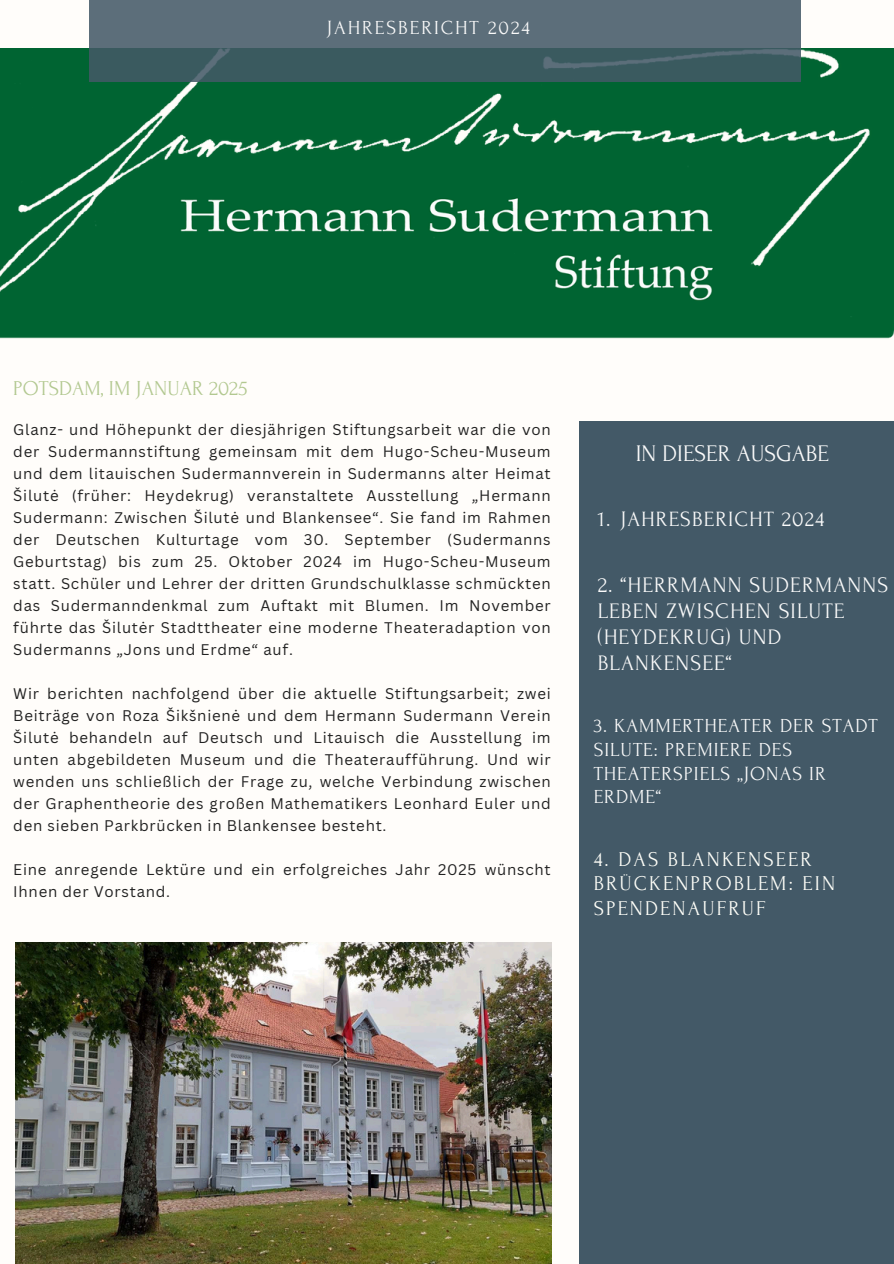
<style>
.page{position:relative;width:894px;height:1264px;background:#fff}
.page>*{position:absolute;margin:0;border:0;box-sizing:border-box;transform-origin:0 0}
.t1{font:23.7px "Forum";color:#fafafa}
.t2{font:22.05px/25.8px "Forum";letter-spacing:.05em;color:#fafafa}
.t3{font:21.75px "Forum";letter-spacing:.05em;color:#fafafa}
.t4{font:21.15px "Forum";color:#b2c890}
.t5{font:21px/24.8px "Forum";letter-spacing:.1em;color:#fffff9}
.t6{font:19.8px/23.7px "Forum";letter-spacing:.05em;color:#fafafa}
.t7{font:19.8px "Forum";letter-spacing:.1em;color:#fafafa}
.t8{font:15px/22px "Canva Sans";letter-spacing:.05em;color:#222;text-align:justify}
</style>
<div class="page">
<div style="left:0;top:0;width:893px;height:1263px;background:#fffdfa"></div>
<img style="left:0;top:48px;width:893px;height:291px">
<div style="left:579px;top:421px;width:314px;height:842px;background:#435967"></div>
<svg style="left:89px;top:0;width:711px;height:81px;background:#4e666f"></svg>
<img style="left:15px;top:942px;width:536px;height:321px">
<p class="t7" style="left:326px;top:17px;width:205px">JAHRESBERICHT 2024</p>
<h2 class="t4" style="left:13px;top:377px;width:236px">POTSDAM, IM JANUAR 2025</h2>
<p class="t8" style="left:13px;top:418px;width:538px">Glanz- und Höhepunkt der diesjährigen Stiftungsarbeit war die von der Sudermannstiftung gemeinsam mit dem Hugo-Scheu-Museum und dem litauischen Sudermannverein in Sudermanns alter Heimat Šilutė (früher: Heydekrug) veranstaltete Ausstellung „Hermann Sudermann: Zwischen Šilutė und Blankensee“. Sie fand im Rahmen der Deutschen Kulturtage vom 30. September (Sudermanns Geburtstag) bis zum 25. Oktober 2024 im Hugo-Scheu-Museum statt. Schüler und Lehrer der dritten Grundschulklasse schmückten das Sudermanndenkmal zum Auftakt mit Blumen. Im November führte das Šilutėr Stadttheater eine moderne Theateradaption von Sudermanns „Jons und Erdme“ auf.</p>
<h4 class="t8" style="left:13px;top:682px;width:538px">Wir berichten nachfolgend über die aktuelle Stiftungsarbeit; zwei Beiträge von Roza Šikšnienė und dem Hermann Sudermann Verein Šilutė behandeln auf Deutsch und Litauisch die Ausstellung im unten abgebildeten Museum und die Theateraufführung. Und wir wenden uns schließlich der Frage zu, welche Verbindung zwischen der Graphentheorie des großen Mathematikers Leonhard Euler und den sieben Parkbrücken in Blankensee besteht.</h4>
<p class="t8" style="left:13px;top:858px;width:538px">Eine anregende Lektüre und ein erfolgreiches Jahr 2025 wünscht<br>Ihnen der Vorstand.</p>
<h4 class="t1" style="left:635px;top:440px;width:195px">IN DIESER AUSGABE</h4>
<p class="t3" style="left:597px;top:507px;width:228px">1. JAHRESBERICHT 2024</p>
<p class="t2" style="left:597px;top:572px;width:292px">2. “HERRMANN SUDERMANNS<br>LEBEN ZWISCHEN SILUTE (HEYDEKRUG) UND<br>BLANKENSEE“</p>
<p class="t6" style="left:593px;top:714px;width:286px">3. KAMMERTHEATER DER STADT<br>SILUTE: PREMIERE DES<br>THEATERSPIELS „JONAS IR<br>ERDME“</p>
<h2 class="t5" style="left:593px;top:846px;width:243px">4. DAS BLANKENSEER<br>BRÜCKENPROBLEM: EIN<br>SPENDENAUFRUF</h2>
</div>
